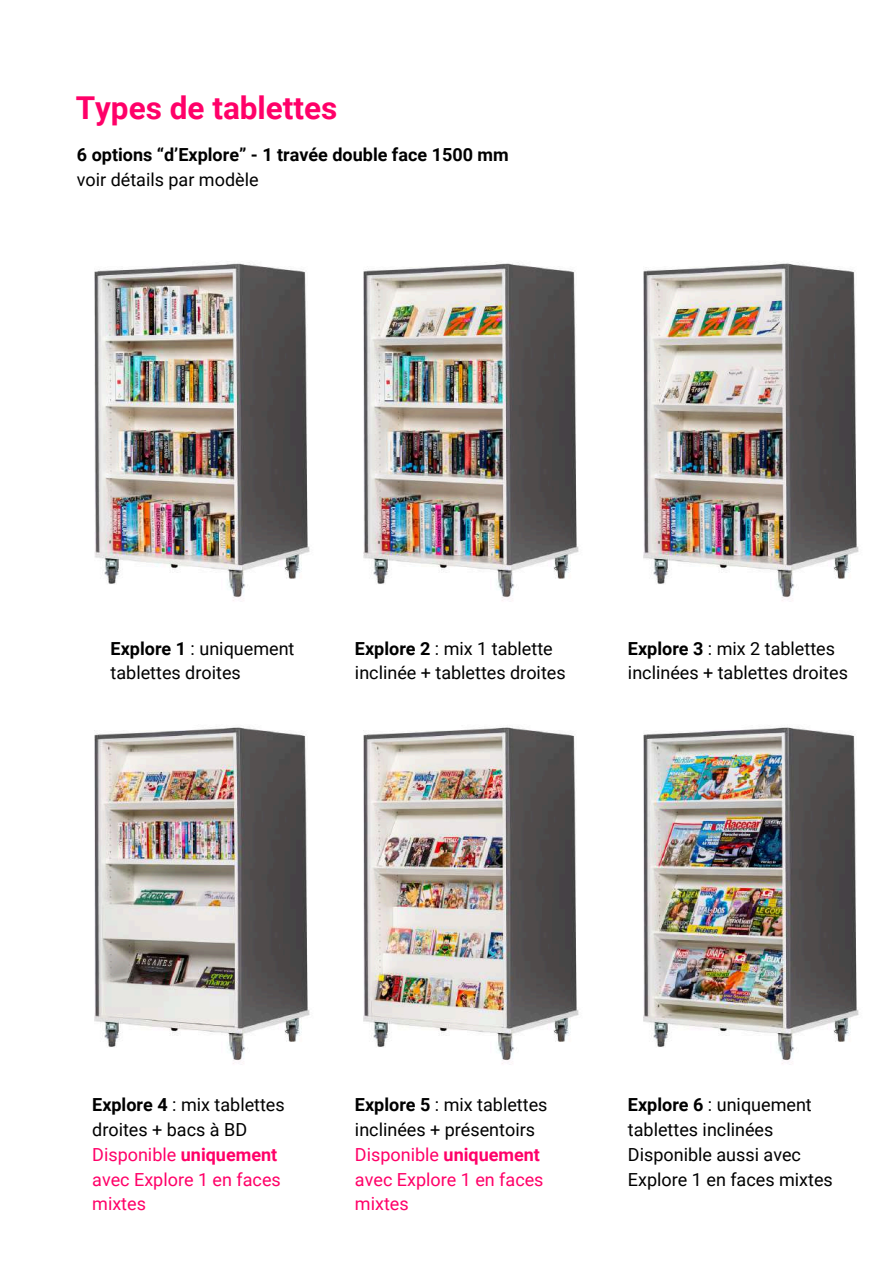
<style>
.page{position:relative;width:894px;height:1264px;background:#fff}
.page>*{position:absolute;margin:0;border:0;box-sizing:border-box;transform-origin:0 0}
.t1{font:700 31.5px "Roboto";color:#ff0068}
.t2{font:18px/24.8px "Roboto";color:#000}
.t3{font:18px/24.8px "Roboto";color:#ff0068}
.t4{font:700 18px "Roboto";color:#000}
.s1{font-weight:700}
.s2{font-weight:700;color:#000}
.s3{color:#000}
</style>
<div class="page">
<img style="left:94px;top:262px;width:216px;height:339px">
<img style="left:363px;top:261px;width:216px;height:340px">
<img style="left:643px;top:262px;width:216px;height:339px">
<img style="left:94px;top:727px;width:216px;height:337px">
<img style="left:363px;top:727px;width:216px;height:337px">
<img style="left:643px;top:727px;width:216px;height:337px">
<h1 class="t1" style="left:76px;top:90px;width:263px">Types de tablettes</h1>
<p class="t4" style="left:77px;top:144px;width:433px">6 options “d’Explore” - 1 travée double face 1500 mm</p>
<p class="t2" style="left:77px;top:167px;width:183px">voir détails par modèle</p>
<p class="t2" style="left:111px;top:636px;width:185px"><span class="s1">Explore 1</span> : uniquement tablettes droites</p>
<p class="t2" style="left:355px;top:636px;width:212px"><span class="s1">Explore 2</span> : mix 1 tablette inclinée + tablettes droites</p>
<p class="t2" style="left:627px;top:636px;width:221px"><span class="s1">Explore 3</span> : mix 2 tablettes inclinées + tablettes droites</p>
<p class="t3" style="left:92px;top:1092px;width:194px"><span class="s2">Explore 4</span> <span class="s3">: mix tablettes droites + bacs à BD<br></span>Disponible <span class="s1">uniquement </span>avec Explore 1 en faces mixtes</p>
<p class="t3" style="left:355px;top:1092px;width:194px"><span class="s2">Explore 5</span> <span class="s3">: mix tablettes inclinées + présentoirs<br></span>Disponible <span class="s1">uniquement </span>avec Explore 1 en faces mixtes</p>
<p class="t2" style="left:627px;top:1092px;width:206px"><span class="s1">Explore 6</span> : uniquement tablettes inclinées<br>Disponible aussi avec<br>Explore 1 en faces mixtes</p>
</div>
